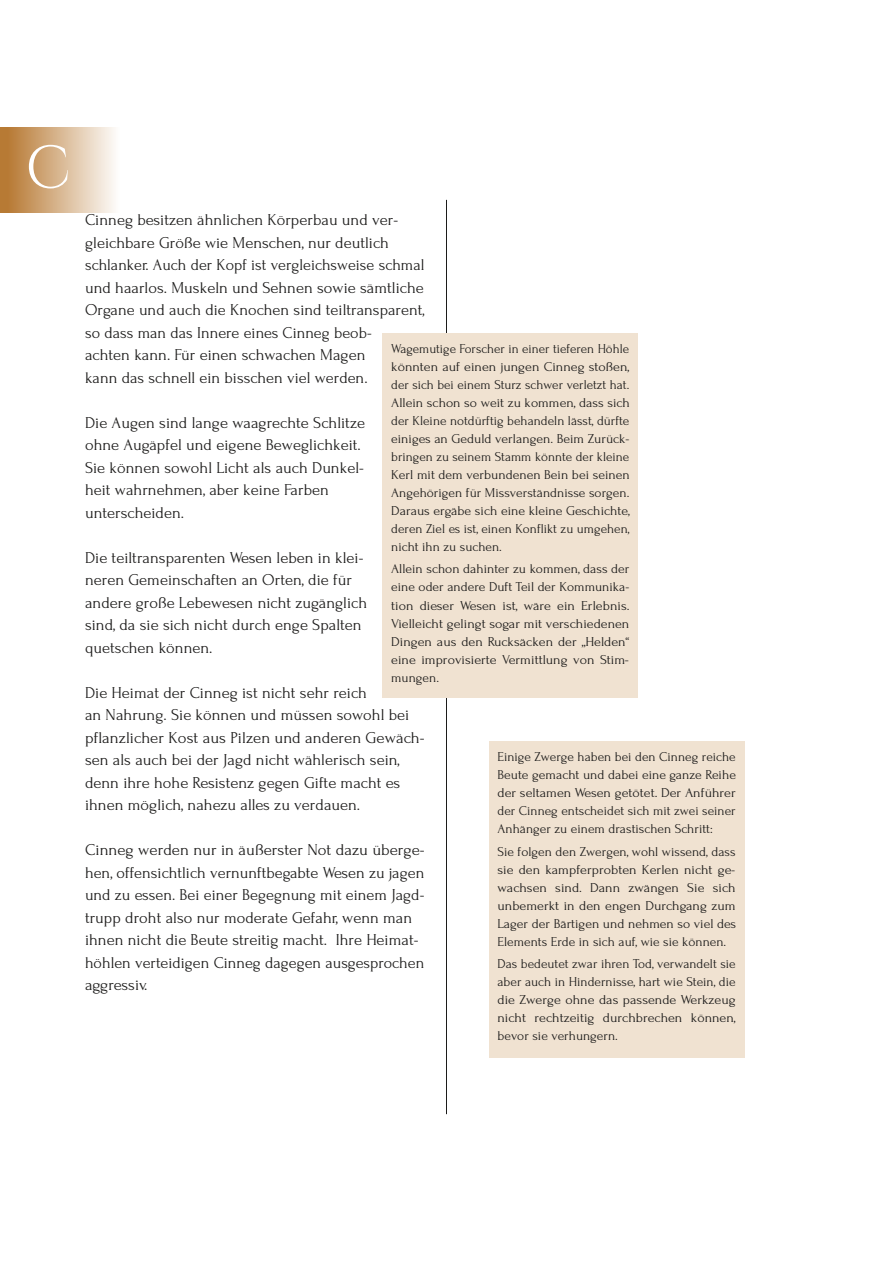
<style>
.page{position:relative;width:893px;height:1263px;background:#fff}
.page>*{position:absolute;margin:0;border:0;box-sizing:border-box;transform-origin:0 0}
.t1{font:60px "Cinzel";color:#fff}
.t2{font:16.5px/22.5px "Forum";color:#1c1b1a}
.t3{font:13.5px/18px "Forum";color:#1c1b1a;text-align:justify}
</style>
<div class="page">
<hr style="left:446px;top:200px;width:1px;height:914px;background:#1c1b1a">
<div style="left:0;top:128px;width:128px;height:85px;background:linear-gradient(to right,#b37228,#fff)"></div>
<div style="left:383px;top:333px;width:255px;height:364px;background:#f0e2d1"></div>
<div style="left:489px;top:741px;width:255px;height:317px;background:#f0e2d1"></div>
<h1 class="t1" style="left:25px;top:140px;width:47px">C</h1>
<p class="t2" style="left:85px;top:209px;width:341px">Cinneg besitzen ähnlichen Körperbau und ver&shy;gleichbare Größe wie Menschen, nur deutlich schlanker. Auch der Kopf ist vergleichsweise schmal und haarlos. Muskeln und Sehnen sowie sämtliche Organe und auch die Knochen sind teiltransparent, so dass man das Innere eines Cinneg beob-<br>achten kann. Für einen schwachen Magen<br>kann das schnell ein bisschen viel werden.</p>
<p class="t2" style="left:85px;top:411px;width:282px">Die Augen sind lange waagrechte Schlitze ohne Augäpfel und eigene Beweglichkeit.<br>Sie können sowohl Licht als auch Dunkel&shy;heit wahrnehmen, aber keine Farben unterscheiden.</p>
<p class="t2" style="left:85px;top:546px;width:284px">Die teiltransparenten Wesen leben in klei&shy;neren Gemeinschaften an Orten, die für andere große Lebewesen nicht zugänglich sind, da sie sich nicht durch enge Spalten quetschen können.</p>
<p class="t2" style="left:85px;top:681px;width:341px">Die Heimat der Cinneg ist nicht sehr reich<br>an Nahrung. Sie können und müssen sowohl bei pflanzlicher Kost aus Pilzen und anderen Gewäch&shy;sen als auch bei der Jagd nicht wählerisch sein, denn ihre hohe Resistenz gegen Gifte macht es ihnen möglich, nahezu alles zu verdauen.</p>
<p class="t2" style="left:85px;top:839px;width:341px">Cinneg werden nur in äußerster Not dazu überge&shy;hen, offensichtlich vernunftbegabte Wesen zu jagen und zu essen. Bei einer Begegnung mit einem Jagd&shy;trupp droht also nur moderate Gefahr, wenn man ihnen nicht die Beute streitig macht. Ihre Heimat&shy;höhlen verteidigen Cinneg dagegen ausgesprochen aggressiv.</p>
<p class="t3" style="left:391px;top:340px;width:240px">Wagemutige Forscher in einer tieferen Höhle könnten auf einen jungen Cinneg stoßen, der sich bei einem Sturz schwer verletzt hat.<br>Allein schon so weit zu kommen, dass sich der Kleine notdürftig behandeln lässt, dürfte einiges an Geduld verlangen. Beim Zurück&shy;bringen zu seinem Stamm könnte der kleine Kerl mit dem verbundenen Bein bei seinen Angehörigen für Missverständnisse sorgen.<br>Daraus ergäbe sich eine kleine Geschichte, deren Ziel es ist, einen Konflikt zu umgehen, nicht ihn zu suchen.</p>
<p class="t3" style="left:391px;top:560px;width:240px">Allein schon dahinter zu kommen, dass der eine oder andere Duft Teil der Kommunika&shy;tion dieser Wesen ist, wäre ein Erlebnis.<br>Vielleicht gelingt sogar mit verschiedenen Dingen aus den Rucksäcken der „Helden“ eine improvisierte Vermittlung von Stim&shy;mungen.</p>
<p class="t3" style="left:497px;top:748px;width:240px">Einige Zwerge haben bei den Cinneg reiche Beute gemacht und dabei eine ganze Reihe der seltamen Wesen getötet. Der Anführer der Cinneg entscheidet sich mit zwei seiner Anhänger zu einem drastischen Schritt:</p>
<p class="t3" style="left:497px;top:843px;width:240px">Sie folgen den Zwergen, wohl wissend, dass sie den kampferprobten Kerlen nicht ge&shy;wachsen sind. Dann zwängen Sie sich unbemerkt in den engen Durchgang zum Lager der Bärtigen und nehmen so viel des Elements Erde in sich auf, wie sie können.</p>
<p class="t3" style="left:497px;top:955px;width:240px">Das bedeutet zwar ihren Tod, verwandelt sie aber auch in Hindernisse, hart wie Stein, die die Zwerge ohne das passende Werkzeug nicht rechtzeitig durchbrechen können, bevor sie verhungern.</p>
</div>
